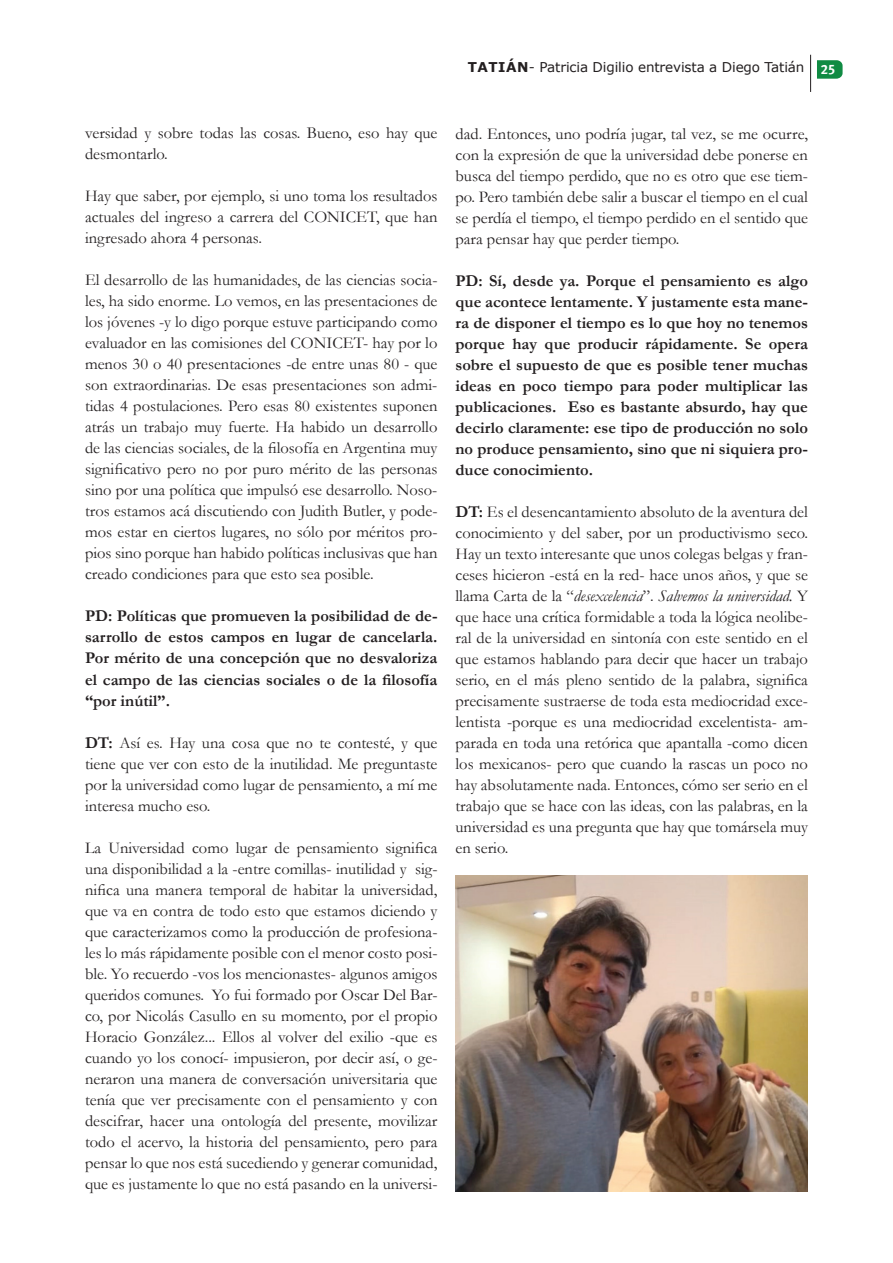
<style>
.page{position:relative;width:893px;height:1263px;background:#fff}
.page>*{position:absolute;margin:0;border:0;box-sizing:border-box;transform-origin:0 0}
.t1{font:16.5px/21px "Garamond";color:#231f20;text-align:justify}
.t2{font:700 16.5px/21px "Garamond";color:#231f20;text-align:justify}
.t3{font:13.5px "Verdana";letter-spacing:-.01em;color:#231f20}
.s1{font-weight:700}
.s2{font-family:"Meta Plus Bold Caps";color:#fff}
.s3{font-style:italic}
</style>
<div class="page">
<svg style="left:817px;top:60px;width:26px;height:19px"></svg>
<hr style="left:810px;top:55px;width:1px;height:37px;background:#231f20">
<img style="left:455px;top:876px;width:353px;height:315px">
<p class="t3" style="left:468px;top:57px;width:369px"><span class="s1">TATIÁN</span>- Patricia Digilio entrevista a Diego Tatián <span class="s2">25</span></p>
<p class="t1" style="left:85px;top:122px;width:354px">versidad y sobre todas las cosas. Bueno, eso hay que desmontarlo.</p>
<p class="t1" style="left:85px;top:185px;width:354px">Hay que saber, por ejemplo, si uno toma los resultados actuales del ingreso a carrera del CONICET, que han ingresado ahora 4 personas.</p>
<p class="t1" style="left:85px;top:269px;width:354px">El desarrollo de las humanidades, de las ciencias socia&shy;les, ha sido enorme. Lo vemos, en las presentaciones de los jóvenes -y lo digo porque estuve participando como evaluador en las comisiones del CONICET- hay por lo menos 30 o 40 presentaciones -de entre unas 80 - que son extraordinarias. De esas presentaciones son admi&shy;tidas 4 postulaciones. Pero esas 80 existentes suponen atrás un trabajo muy fuerte. Ha habido un desarrollo de las ciencias sociales, de la filosofía en Argentina muy significativo pero no por puro mérito de las personas sino por una política que impulsó ese desarrollo. Noso&shy;tros estamos acá discutiendo con Judith Butler, y pode&shy;mos estar en ciertos lugares, no sólo por méritos pro&shy;pios sino porque han habido políticas inclusivas que han creado condiciones para que esto sea posible.</p>
<p class="t2" style="left:85px;top:606px;width:354px">PD: Políticas que promueven la posibilidad de de&shy;sarrollo de estos campos en lugar de cancelarla.<br>Por mérito de una concepción que no desvaloriza el campo de las ciencias sociales o de la filosofía “por inútil”.</p>
<p class="t1" style="left:85px;top:731px;width:354px"><span class="s1">DT:</span> Así es. Hay una cosa que no te contesté, y que tiene que ver con esto de la inutilidad. Me preguntaste por la universidad como lugar de pensamiento, a mí me interesa mucho eso.</p>
<p class="t1" style="left:85px;top:836px;width:354px">La Universidad como lugar de pensamiento significa una disponibilidad a la -entre comillas- inutilidad y sig&shy;nifica una manera temporal de habitar la universidad, que va en contra de todo esto que estamos diciendo y que caracterizamos como la producción de profesiona&shy;les lo más rápidamente posible con el menor costo posi&shy;ble. Yo recuerdo -vos los mencionastes- algunos amigos queridos comunes. Yo fui formado por Oscar Del Bar&shy;co, por Nicolás Casullo en su momento, por el propio Horacio González... Ellos al volver del exilio -que es cuando yo los conocí- impusieron, por decir así, o ge&shy;neraron una manera de conversación universitaria que tenía que ver precisamente con el pensamiento y con descifrar, hacer una ontología del presente, movilizar todo el acervo, la historia del pensamiento, pero para pensar lo que nos está sucediendo y generar comunidad, que es justamente lo que no está pasando en la universi-</p>
<p class="t1" style="left:455px;top:122px;width:354px">dad. Entonces, uno podría jugar, tal vez, se me ocurre, con la expresión de que la universidad debe ponerse en busca del tiempo perdido, que no es otro que ese tiem&shy;po. Pero también debe salir a buscar el tiempo en el cual se perdía el tiempo, el tiempo perdido en el sentido que para pensar hay que perder tiempo.</p>
<p class="t2" style="left:455px;top:270px;width:354px">PD: Sí, desde ya. Porque el pensamiento es algo que acontece lentamente. Y justamente esta mane&shy;ra de disponer el tiempo es lo que hoy no tenemos porque hay que producir rápidamente. Se opera sobre el supuesto de que es posible tener muchas ideas en poco tiempo para poder multiplicar las publicaciones. Eso es bastante absurdo, hay que decirlo claramente: ese tipo de producción no solo no produce pensamiento, sino que ni siquiera pro&shy;duce conocimiento.</p>
<p class="t1" style="left:455px;top:500px;width:354px"><span class="s1">DT:</span> Es el desencantamiento absoluto de la aventura del conocimiento y del saber, por un productivismo seco.<br>Hay un texto interesante que unos colegas belgas y fran&shy;ceses hicieron -está en la red- hace unos años, y que se llama Carta de la “<span class="s3">desexcelencia</span>”. <span class="s3">Salvemos la universidad.</span> Y que hace una crítica formidable a toda la lógica neolibe&shy;ral de la universidad en sintonía con este sentido en el que estamos hablando para decir que hacer un trabajo serio, en el más pleno sentido de la palabra, significa precisamente sustraerse de toda esta mediocridad exce&shy;lentista -porque es una mediocridad excelentista- am&shy;parada en toda una retórica que apantalla -como dicen los mexicanos- pero que cuando la rascas un poco no hay absolutamente nada. Entonces, cómo ser serio en el trabajo que se hace con las ideas, con las palabras, en la universidad es una pregunta que hay que tomársela muy en serio.</p>
</div>
